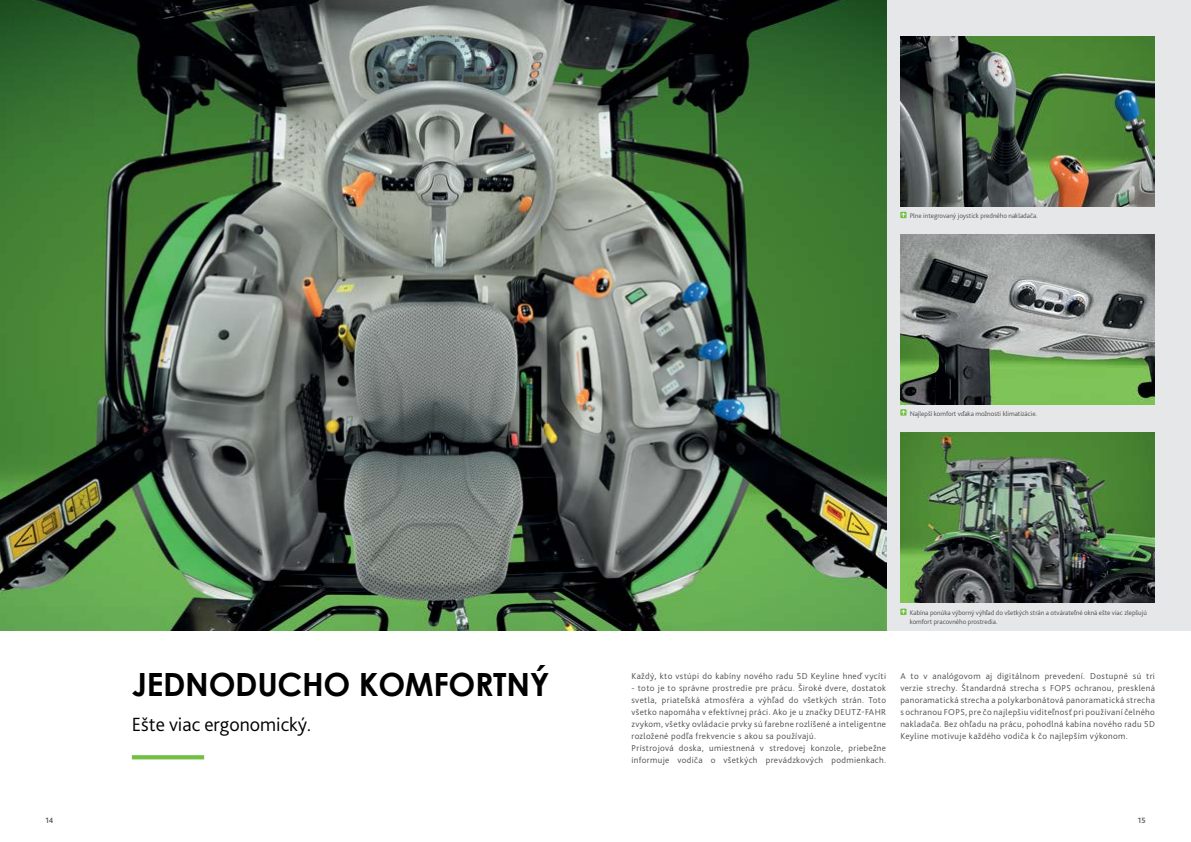
<style>
.page{position:relative;width:1191px;height:842px;background:#fff}
.page>*{position:absolute;margin:0;border:0;box-sizing:border-box;transform-origin:0 0}
.t1{font:700 32px "Century Gothic";letter-spacing:-.01em;color:#000}
.t2{font:300 20px "Bliss Pro";color:#000}
.t3{font:300 9px/12px "Bliss Pro";letter-spacing:.04em;color:#4d4d4f}
.t4{font:500 8px "Bliss Pro";color:#4d4d4f}
.t5{font:300 7px/8.5px "Bliss Pro";color:#4d4d4f}
</style>
<div class="page">
<div style="left:886px;top:0;width:305px;height:631px;background:#e6e7e8"></div>
<img style="left:0;top:0;width:886px;height:631px">
<img style="left:900px;top:36px;width:255px;height:170px">
<img style="left:900px;top:432px;width:255px;height:170px">
<img style="left:900px;top:234px;width:255px;height:170px">
<svg style="left:132px;top:755px;width:72px;height:4px"></svg>
<svg style="left:900px;top:409px;width:6px;height:7px"></svg>
<svg style="left:901px;top:410px;width:4px;height:5px"></svg>
<svg style="left:900px;top:212px;width:6px;height:6px"></svg>
<svg style="left:900px;top:609px;width:6px;height:6px"></svg>
<p class="t5" style="left:909px;top:212px;width:130px">Plne integrovaný joystick predného nakladača.</p>
<p class="t5" style="left:909px;top:409px;width:129px">Najlepší komfort vďaka možnosti klimatizácie.</p>
<h1 class="t1" style="left:132px;top:660px;width:419px">JEDNODUCHO KOMFORTNÝ</h1>
<h2 class="t2" style="left:132px;top:712px;width:181px">Ešte viac ergonomický.</h2>
<p class="t5" style="left:909px;top:608px;width:239px">Kabína ponúka výborný výhľad do všetkých strán a otvárateľné okná ešte viac zlepšujú komfort pracovného prostredia.</p>
<p class="t3" style="left:631px;top:670px;width:256px">Každý, kto vstúpi do kabíny nového radu 5D Keyline hneď vycíti</p>
<p class="t3" style="left:631px;top:682px;width:256px">- toto je to správne prostredie pre prácu. Široké dvere, dostatok svetla, priateľská atmosféra a výhľad do všetkých strán. Toto všetko napomáha v efektívnej práci. Ako je u značky DEUTZ-FAHR zvykom, všetky ovládacie prvky sú farebne rozlíšené a inteligentne rozložené podľa frekvencie s akou sa používajú.<br>Prístrojová doska, umiestnená v stredovej konzole, priebežne informuje vodiča o všetkých prevádzkových podmienkach.</p>
<p class="t3" style="left:900px;top:670px;width:256px;text-align:justify">A to v analógovom aj digitálnom prevedení. Dostupné sú tri verzie strechy. Štandardná strecha s FOPS ochranou, presklená panoramatická strecha a polykarbonátová panoramatická strecha s ochranou FOPS, pre čo najlepšiu viditeľnosť pri používaní čelného nakladača. Bez ohľadu na prácu, pohodlná kabína nového radu 5D Keyline motivuje každého vodiča k čo najlepším výkonom.</p>
<p class="t4" style="left:45px;top:815px;width:10px">14</p>
<p class="t4" style="left:1138px;top:815px;width:9px">15</p>
</div>
